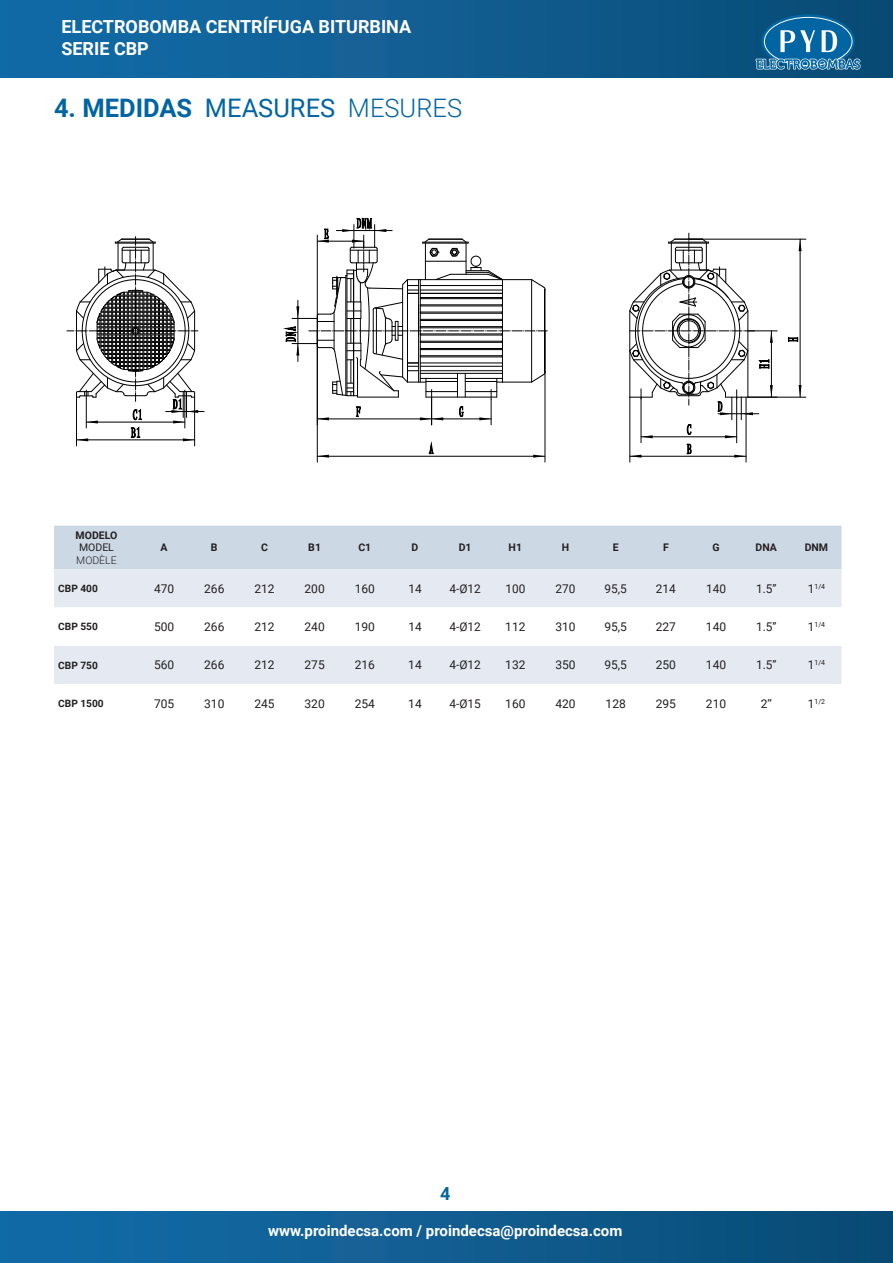
<style>
.page{position:relative;width:893px;height:1263px;background:#fff}
.page>*{position:absolute;margin:0;border:0;box-sizing:border-box;transform-origin:0 0}
.t1{font:700 25.5px "Roboto";color:#0065a2}
.t2{font:700 18px/21.6px "Roboto";color:#fff}
.t3{font:700 18px "Roboto";color:#0065a2}
.t4{font:700 15px "Roboto";color:#fff}
.t5{font:12px "Roboto";color:#231f20}
.t6{font:700 10.5px "Roboto";color:#231f20}
.t7{font:300 10.5px "Roboto";color:#231f20}
.t8{font:10.5px "Roboto";color:#231f20}
.t9{font:700 10.2px "Roboto";color:#231f20}
.t10{font:7.05px "Roboto";color:#231f20}
.s1{font-weight:400}
.s2{font-weight:300}
.s3{font-size:12px}
</style>
<div class="page">
<div style="left:0;top:0;width:893px;height:77px;background:linear-gradient(to right,#146daa,#0a4b75)"></div>
<div style="left:0;top:1211px;width:893px;height:52px;background:linear-gradient(to right,#146daa,#0a4b75)"></div>
<svg style="left:761px;top:14px;width:94px;height:54px"></svg>
<svg style="left:755px;top:28px;width:106px;height:50px;background:#2e77a4"></svg>
<div style="left:54px;top:526px;width:787px;height:43px;background:#cdd8e5"></div>
<div style="left:54px;top:569px;width:787px;height:115px;background:#e5eaf2"></div>
<svg style="left:54px;top:607px;width:787px;height:39px"></svg>
<hr style="left:166px;top:411px;width:38px;height:1px;background:#000">
<hr style="left:641px;top:397px;width:1px;height:46px;background:#000">
<hr style="left:736px;top:397px;width:1px;height:46px;background:#000">
<hr style="left:630px;top:456px;width:116px;height:1px;background:#000">
<svg style="left:630px;top:455px;width:11px;height:3px"></svg>
<svg style="left:734px;top:455px;width:12px;height:3px"></svg>
<hr style="left:629px;top:397px;width:1px;height:65px;background:#000">
<hr style="left:746px;top:397px;width:1px;height:65px;background:#000">
<svg style="left:687px;top:444px;width:4px;height:10px"></svg>
<hr style="left:800px;top:239px;width:1px;height:158px;background:#000">
<svg style="left:799px;top:240px;width:2px;height:11px"></svg>
<svg style="left:799px;top:385px;width:2px;height:12px"></svg>
<hr style="left:689px;top:239px;width:117px;height:1px;background:#000">
<hr style="left:748px;top:397px;width:58px;height:1px;background:#000">
<svg style="left:788px;top:337px;width:10px;height:4px"></svg>
<svg style="left:629px;top:233px;width:148px;height:205px"></svg>
<hr style="left:317px;top:456px;width:228px;height:1px;background:#000">
<svg style="left:318px;top:455px;width:11px;height:3px"></svg>
<svg style="left:533px;top:455px;width:12px;height:3px"></svg>
<hr style="left:317px;top:331px;width:1px;height:131px;background:#000">
<hr style="left:545px;top:331px;width:1px;height:131px;background:#000">
<svg style="left:429px;top:443px;width:4px;height:11px"></svg>
<svg style="left:285px;top:218px;width:262px;height:207px"></svg>
<hr style="left:426px;top:381px;width:31px;height:1px;background:#000">
<hr style="left:465px;top:381px;width:32px;height:1px;background:#000">
<hr style="left:76px;top:397px;width:1px;height:49px;background:#000">
<hr style="left:194px;top:397px;width:1px;height:49px;background:#000">
<svg style="left:67px;top:237px;width:131px;height:204px"></svg>
<h2 class="t2" style="left:61px;top:16px;width:351px">ELECTROBOMBA CENTRÍFUGA BITURBINA<br>SERIE CBP</h2>
<p class="t1" style="left:54px;top:90px;width:410px">4. MEDIDAS <span class="s1">MEASURES</span> <span class="s2">MESURES</span></p>
<p class="t6" style="left:76px;top:528px;width:43px">MODELO</p>
<p class="t8" style="left:79px;top:540px;width:36px">MODEL</p>
<p class="t7" style="left:76px;top:553px;width:42px">MODÈLE</p>
<p class="t6" style="left:161px;top:540px;width:9px">A</p>
<p class="t6" style="left:211px;top:540px;width:8px">B</p>
<p class="t6" style="left:261px;top:540px;width:8px">C</p>
<p class="t6" style="left:308px;top:540px;width:14px">B1</p>
<p class="t6" style="left:358px;top:540px;width:14px">C1</p>
<p class="t6" style="left:412px;top:540px;width:8px">D</p>
<p class="t6" style="left:459px;top:540px;width:14px">D1</p>
<p class="t6" style="left:509px;top:540px;width:15px">H1</p>
<p class="t6" style="left:562px;top:540px;width:9px">H</p>
<p class="t6" style="left:613px;top:540px;width:7px">E</p>
<p class="t6" style="left:663px;top:540px;width:7px">F</p>
<p class="t6" style="left:712px;top:540px;width:9px">G</p>
<p class="t6" style="left:756px;top:540px;width:23px">DNA</p>
<p class="t6" style="left:805px;top:540px;width:25px">DNM</p>
<p class="t9" style="left:58px;top:581px;width:41px">CBP 400</p>
<p class="t5" style="left:154px;top:580px;width:22px">470</p>
<p class="t5" style="left:204px;top:580px;width:22px">266</p>
<p class="t5" style="left:254px;top:580px;width:22px">212</p>
<p class="t5" style="left:305px;top:580px;width:22px">200</p>
<p class="t5" style="left:355px;top:580px;width:22px">160</p>
<p class="t5" style="left:408px;top:580px;width:15px">14</p>
<p class="t5" style="left:450px;top:580px;width:33px">4-Ø12</p>
<p class="t5" style="left:505px;top:580px;width:21px">100</p>
<p class="t5" style="left:556px;top:580px;width:21px">270</p>
<p class="t5" style="left:605px;top:580px;width:24px">95,5</p>
<p class="t5" style="left:656px;top:580px;width:21px">214</p>
<p class="t5" style="left:706px;top:580px;width:21px">140</p>
<p class="t5" style="left:756px;top:580px;width:22px">1.5’’</p>
<p class="t10" style="left:808px;top:581px;width:19px"><span class="s3">1</span>1/4</p>
<p class="t9" style="left:58px;top:620px;width:41px">CBP 550</p>
<p class="t5" style="left:154px;top:618px;width:22px">500</p>
<p class="t5" style="left:204px;top:618px;width:22px">266</p>
<p class="t5" style="left:254px;top:618px;width:22px">212</p>
<p class="t5" style="left:305px;top:618px;width:22px">240</p>
<p class="t5" style="left:355px;top:618px;width:22px">190</p>
<p class="t5" style="left:408px;top:618px;width:15px">14</p>
<p class="t5" style="left:450px;top:618px;width:33px">4-Ø12</p>
<p class="t5" style="left:505px;top:618px;width:22px">112</p>
<p class="t5" style="left:555px;top:618px;width:22px">310</p>
<p class="t5" style="left:604px;top:618px;width:24px">95,5</p>
<p class="t5" style="left:656px;top:618px;width:22px">227</p>
<p class="t5" style="left:706px;top:618px;width:22px">140</p>
<p class="t5" style="left:756px;top:618px;width:22px">1.5’’</p>
<p class="t10" style="left:808px;top:620px;width:19px"><span class="s3">1</span>1/4</p>
<p class="t9" style="left:58px;top:658px;width:41px">CBP 750</p>
<p class="t5" style="left:154px;top:657px;width:22px">560</p>
<p class="t5" style="left:204px;top:657px;width:22px">266</p>
<p class="t5" style="left:254px;top:657px;width:22px">212</p>
<p class="t5" style="left:305px;top:657px;width:22px">275</p>
<p class="t5" style="left:355px;top:657px;width:22px">216</p>
<p class="t5" style="left:408px;top:657px;width:15px">14</p>
<p class="t5" style="left:450px;top:657px;width:33px">4-Ø12</p>
<p class="t5" style="left:505px;top:657px;width:22px">132</p>
<p class="t5" style="left:555px;top:657px;width:22px">350</p>
<p class="t5" style="left:604px;top:657px;width:24px">95,5</p>
<p class="t5" style="left:656px;top:657px;width:22px">250</p>
<p class="t5" style="left:706px;top:657px;width:22px">140</p>
<p class="t5" style="left:756px;top:657px;width:22px">1.5’’</p>
<p class="t10" style="left:808px;top:658px;width:19px"><span class="s3">1</span>1/4</p>
<p class="t9" style="left:58px;top:696px;width:47px">CBP 1500</p>
<p class="t5" style="left:154px;top:695px;width:22px">705</p>
<p class="t5" style="left:204px;top:695px;width:22px">310</p>
<p class="t5" style="left:254px;top:695px;width:22px">245</p>
<p class="t5" style="left:305px;top:695px;width:22px">320</p>
<p class="t5" style="left:355px;top:695px;width:22px">254</p>
<p class="t5" style="left:408px;top:695px;width:15px">14</p>
<p class="t5" style="left:450px;top:695px;width:33px">4-Ø15</p>
<p class="t5" style="left:505px;top:695px;width:22px">160</p>
<p class="t5" style="left:555px;top:695px;width:22px">420</p>
<p class="t5" style="left:606px;top:695px;width:22px">128</p>
<p class="t5" style="left:656px;top:695px;width:22px">295</p>
<p class="t5" style="left:706px;top:695px;width:22px">210</p>
<p class="t5" style="left:761px;top:695px;width:12px">2’’</p>
<p class="t10" style="left:808px;top:696px;width:19px"><span class="s3">1</span>1/2</p>
<h2 class="t3" style="left:440px;top:1181px;width:12px">4</h2>
<p class="t4" style="left:268px;top:1220px;width:356px">www.proindecsa.com / proindecsa@proindecsa.com</p>
</div>
